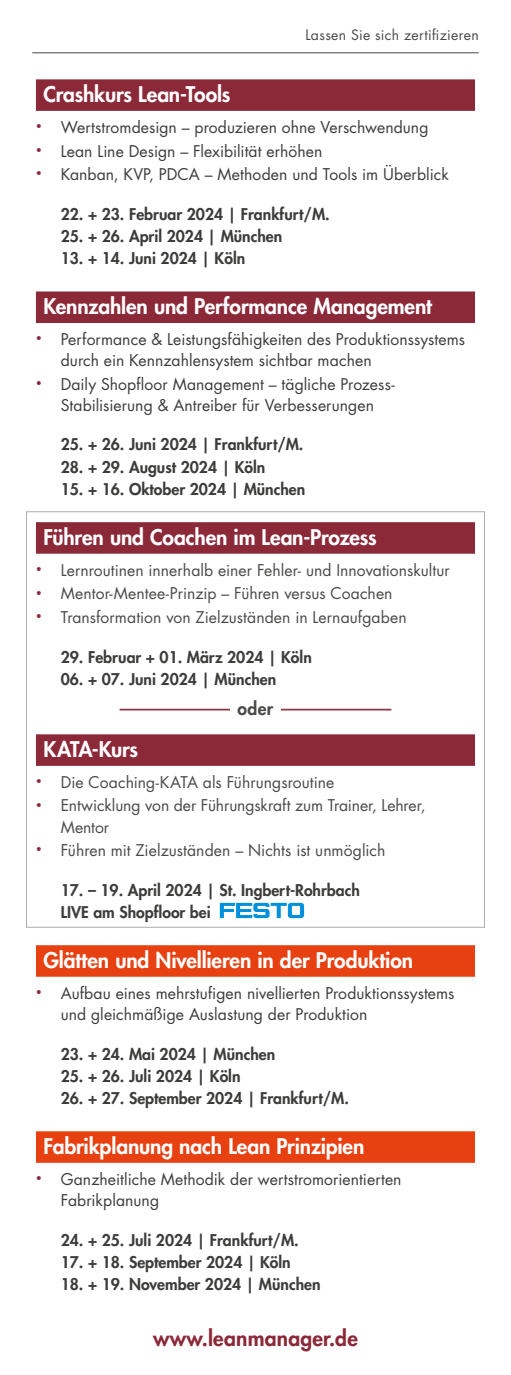
<style>
.page{position:relative;width:511px;height:1375px;background:#fff}
.page>*{position:absolute;margin:0;border:0;box-sizing:border-box;transform-origin:0 0}
.t1{font:800 21px "Futura Std";letter-spacing:-.01em;color:#fff}
.t2{font:800 21px "Futura Std";letter-spacing:.01em;color:#8b2939}
.t3{font:800 17.5px "Futura Std";color:#4a4a49}
.t4{font:15.75px/21px "Futura Std";letter-spacing:.005em;color:#3c3c3b}
.t5{font:800 15.75px/22.2px "Futura Std";color:#3c3c3b}
.t6{font:15.75px/21px "Futura Std";color:#4a4a49}
.t7{font:14px "Futura Std";letter-spacing:.02em;color:#4a4a49}
</style>
<div class="page">
<hr style="left:32px;top:52px;width:447px;height:1px;background:#4a4a49">
<hr style="left:120px;top:708px;width:271px;height:2px;background:#8b2939">
<div style="left:36px;top:79px;width:439px;height:32px;background:#8b2939"></div>
<div style="left:36px;top:291px;width:439px;height:32px;background:#8b2939"></div>
<div style="left:36px;top:522px;width:439px;height:31px;background:#8b2939"></div>
<div style="left:36px;top:734px;width:439px;height:31px;background:#8b2939"></div>
<div style="left:36px;top:945px;width:439px;height:31px;background:#e74011"></div>
<div style="left:36px;top:1131px;width:439px;height:31px;background:#e74011"></div>
<svg style="left:220px;top:902px;width:84px;height:15px"></svg>
<div style="left:230px;top:700px;width:51px;height:18px;background:#fff"></div>
<p class="t7" style="left:305px;top:26px;width:175px">Lassen Sie sich zertifizieren</p>
<h1 class="t1" style="left:43px;top:81px;width:188px">Crashkurs Lean-Tools</h1>
<p class="t4" style="left:36px;top:117px;width:394px"><sup>•</sup> Wertstromdesign – produzieren ohne Verschwendung</p>
<p class="t4" style="left:36px;top:140px;width:288px"><sup>•</sup> Lean Line Design – Flexibilität erhöhen</p>
<p class="t4" style="left:36px;top:164px;width:414px"><sup>•</sup> Kanban, KVP, PDCA – Methoden und Tools im Überblick</p>
<p class="t5" style="left:61px;top:203px;width:270px">22. + 23. Februar 2024 | Frankfurt/M.</p>
<p class="t5" style="left:61px;top:225px;width:223px">25. + 26. April 2024 | München</p>
<p class="t5" style="left:61px;top:247px;width:186px">13. + 14. Juni 2024 | Köln</p>
<h1 class="t1" style="left:43px;top:293px;width:390px">Kennzahlen und Performance Management</h1>
<p class="t4" style="left:61px;top:329px;width:406px;text-indent:-25px"><sup>•</sup> Performance &amp; Leistungsfähigkeiten des Produktionssystems durch ein Kennzahlensystem sichtbar machen</p>
<p class="t4" style="left:36px;top:373px;width:360px;text-align:center"><sup>•</sup> Daily Shopfloor Management – tägliche Prozess-<br>Stabilisierung &amp; Antreiber für Verbesserungen</p>
<p class="t5" style="left:61px;top:433px;width:244px">25. + 26. Juni 2024 | Frankfurt/M.</p>
<p class="t5" style="left:61px;top:456px;width:206px">28. + 29. August 2024 | Köln</p>
<p class="t5" style="left:61px;top:478px;width:246px">15. + 16. Oktober 2024 | München</p>
<h1 class="t1" style="left:43px;top:523px;width:335px">Führen und Coachen im Lean-Prozess</h1>
<p class="t6" style="left:36px;top:559px;width:415px"><sup>•</sup> Lernroutinen innerhalb einer Fehler- und Innovationskultur</p>
<p class="t6" style="left:36px;top:583px;width:358px"><sup>•</sup> Mentor-Mentee-Prinzip – Führen versus Coachen</p>
<p class="t6" style="left:36px;top:606px;width:372px"><sup>•</sup> Transformation von Zielzuständen in Lernaufgaben</p>
<p class="t5" style="left:61px;top:645px;width:253px">29. Februar + 01. März 2024 | Köln</p>
<p class="t5" style="left:61px;top:667px;width:217px">06. + 07. Juni 2024 | München</p>
<p class="t3" style="left:238px;top:697px;width:37px">oder</p>
<h1 class="t1" style="left:43px;top:735px;width:96px">KATA-Kurs</h1>
<p class="t6" style="left:36px;top:771px;width:300px"><sup>•</sup> Die Coaching-KATA als Führungsroutine</p>
<p class="t6" style="left:61px;top:795px;width:366px;text-indent:-25px"><sup>•</sup> Entwicklung von der Führungskraft zum Trainer, Lehrer,<br>Mentor</p>
<p class="t6" style="left:36px;top:839px;width:351px"><sup>•</sup> Führen mit Zielzuständen – Nichts ist unmöglich</p>
<p class="t5" style="left:61px;top:878px;width:301px">17. – 19. April 2024 | St. Ingbert-Rohrbach<br>LIVE am Shopfloor bei</p>
<h1 class="t1" style="left:43px;top:946px;width:371px">Glätten und Nivellieren in der Produktion</h1>
<p class="t4" style="left:61px;top:982px;width:395px;text-indent:-25px"><sup>•</sup> Aufbau eines mehrstufigen nivellierten Produktionssystems und gleichmäßige Auslastung der Produktion</p>
<p class="t5" style="left:61px;top:1042px;width:216px">23. + 24. Mai 2024 | München</p>
<p class="t5" style="left:61px;top:1064px;width:181px">25. + 26. Juli 2024 | Köln</p>
<p class="t5" style="left:61px;top:1087px;width:290px">26. + 27. September 2024 | Frankfurt/M.</p>
<h1 class="t1" style="left:43px;top:1132px;width:322px">Fabrikplanung nach Lean Prinzipien</h1>
<p class="t4" style="left:61px;top:1168px;width:342px;text-indent:-25px"><sup>•</sup> Ganzheitliche Methodik der wertstromorientierten<br>Fabrikplanung</p>
<p class="t5" style="left:61px;top:1228px;width:240px">24. + 25. Juli 2024 | Frankfurt/M.</p>
<p class="t5" style="left:61px;top:1250px;width:231px">17. + 18. September 2024 | Köln</p>
<p class="t5" style="left:61px;top:1272px;width:261px">18. + 19. November 2024 | München</p>
<h1 class="t2" style="left:153px;top:1324px;width:206px">www.leanmanager.de</h1>
</div>
